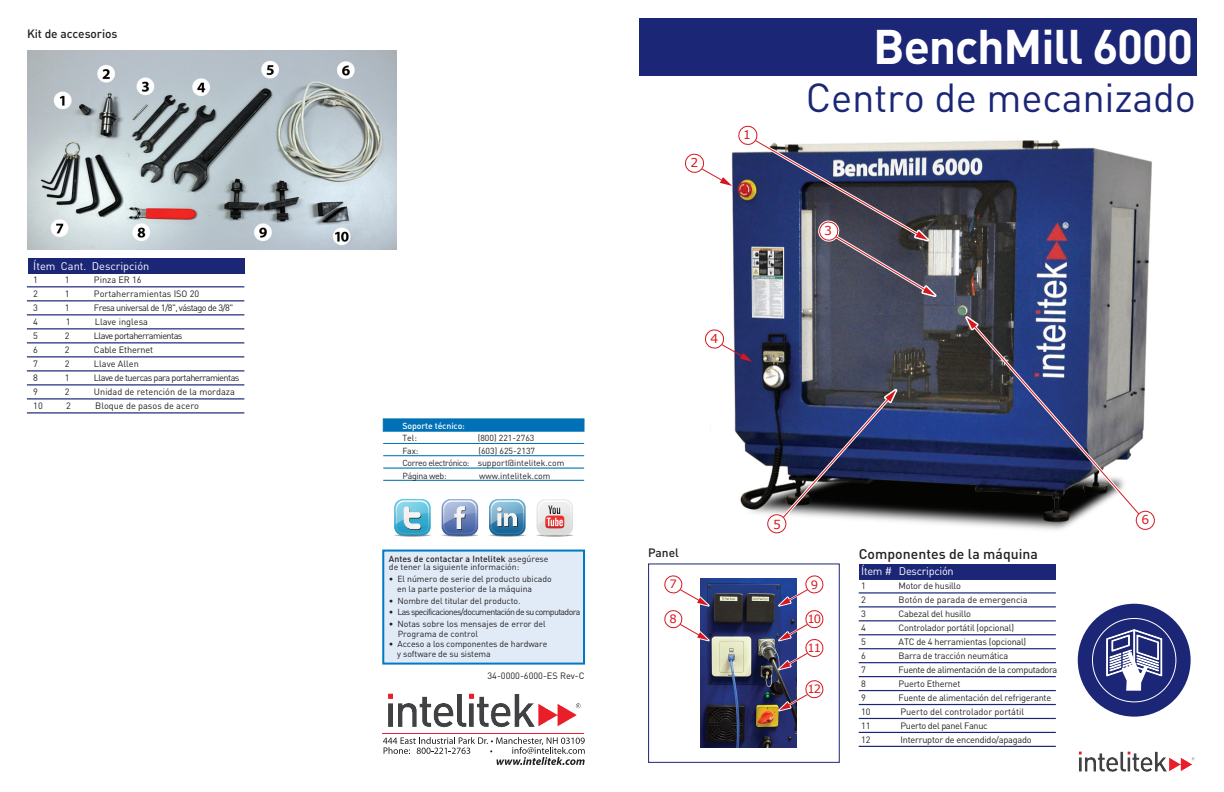
<style>
.page{position:relative;width:1224px;height:792px;background:#fff}
.page>*{position:absolute;margin:0;border:0;box-sizing:border-box;transform-origin:0 0}
.t1{font:700 48px "DINOT";letter-spacing:-.025em;color:#fff}
.t2{font:40px "DINOT";letter-spacing:-.005em;color:#1b2677}
.t3{font:500 14px "DINOT";letter-spacing:.005em;color:#231f20}
.t4{font:12.3px "Verdana";color:#d7171f}
.t5{font:500 12px "DINOT";letter-spacing:-.005em;color:#231f20}
.t6{font:11.5px "Verdana";color:#d7171f}
.t7{font:11px "DINOT";color:#fff}
.t8{font:11px "DINOT";letter-spacing:-.025em;color:#fff}
.t9{font:9.1px "DINOT";letter-spacing:-.025em;color:#231f20}
.t10{font:9.1px "DINOT";color:#231f20}
.t11{font:9.1px "DINOT";letter-spacing:-.06em;color:#231f20}
.t12{font:8.7px/12.5px "DINOT";letter-spacing:-.005em;color:#231f20}
.t13{font:8.7px "DINOT";letter-spacing:-.07em;color:#231f20}
.t14{font:500 8.7px "DINOT";letter-spacing:-.01em;color:#fff}
.s1{font-weight:500}
</style>
<div class="page">
<img style="left:710px;top:140px;width:442px;height:385px">
<div style="left:639px;top:18px;width:558px;height:58px;background:#1b2677"></div>
<hr style="left:383px;top:480px;width:201px;height:1px;background:#0071b6">
<hr style="left:383px;top:468px;width:201px;height:1px;background:#0071b6">
<hr style="left:383px;top:455px;width:201px;height:1px;background:#0071b6">
<hr style="left:383px;top:443px;width:201px;height:1px;background:#0071b6">
<div style="left:383px;top:418px;width:202px;height:14px;background:#0071b6;border:1px solid #0071b6"></div>
<div style="left:382px;top:550px;width:203px;height:115px;background:#e1ebf7;border:2px solid #007ac2"></div>
<svg style="left:767px;top:381px;width:136px;height:153px;background:#4b506a"></svg>
<svg style="left:959px;top:309px;width:196px;height:221px;background:#5e647c"></svg>
<svg style="left:685px;top:125px;width:260px;height:176px"></svg>
<svg style="left:704px;top:328px;width:48px;height:34px"></svg>
<div style="left:1078px;top:604px;width:113px;height:113px;background:#1b2677;border-radius:50%"></div>
<svg style="left:1106px;top:629px;width:57px;height:62px"></svg>
<hr style="left:27px;top:342px;width:217px;height:1px;background:#1b2677">
<hr style="left:27px;top:356px;width:217px;height:1px;background:#1b2677">
<hr style="left:27px;top:384px;width:217px;height:1px;background:#1b2677">
<hr style="left:27px;top:370px;width:217px;height:1px;background:#1b2677">
<hr style="left:27px;top:398px;width:217px;height:2px;background:#1b2677">
<hr style="left:27px;top:412px;width:217px;height:2px;background:#1b2677">
<hr style="left:27px;top:328px;width:217px;height:1px;background:#1b2677">
<hr style="left:27px;top:314px;width:217px;height:1px;background:#1b2677">
<hr style="left:27px;top:300px;width:217px;height:1px;background:#1b2677">
<hr style="left:27px;top:286px;width:217px;height:1px;background:#1b2677">
<div style="left:28px;top:258px;width:216px;height:15px;background:#1b2677"></div>
<img style="left:27px;top:51px;width:370px;height:198px">
<img style="left:700px;top:579px;width:96px;height:168px">
<svg style="left:664px;top:575px;width:51px;height:69px"></svg>
<svg style="left:772px;top:575px;width:52px;height:139px"></svg>
<div style="left:648px;top:563px;width:192px;height:200px;border:1px solid #1b2677"></div>
<svg style="left:536px;top:535px;width:32px;height:2px"></svg>
<svg style="left:537px;top:499px;width:36px;height:37px"></svg>
<svg style="left:399px;top:536px;width:27px;height:1px"></svg>
<svg style="left:394px;top:499px;width:37px;height:37px"></svg>
<svg style="left:396px;top:500px;width:33px;height:34px"></svg>
<svg style="left:441px;top:535px;width:38px;height:2px"></svg>
<svg style="left:442px;top:499px;width:36px;height:37px"></svg>
<svg style="left:443px;top:500px;width:34px;height:34px"></svg>
<svg style="left:494px;top:536px;width:27px;height:1px"></svg>
<svg style="left:489px;top:499px;width:37px;height:37px"></svg>
<svg style="left:490px;top:500px;width:1px;height:25px"></svg>
<svg style="left:491px;top:500px;width:33px;height:34px"></svg>
<svg style="left:383px;top:738px;width:202px;height:27px"></svg>
<hr style="left:859px;top:648px;width:197px;height:1px;background:#1b2677">
<hr style="left:859px;top:634px;width:197px;height:1px;background:#1b2677">
<hr style="left:859px;top:662px;width:197px;height:1px;background:#1b2677">
<hr style="left:859px;top:676px;width:197px;height:1px;background:#1b2677">
<hr style="left:859px;top:690px;width:197px;height:1px;background:#1b2677">
<hr style="left:859px;top:704px;width:197px;height:1px;background:#1b2677">
<hr style="left:859px;top:718px;width:197px;height:1px;background:#1b2677">
<hr style="left:859px;top:732px;width:197px;height:1px;background:#1b2677">
<hr style="left:859px;top:746px;width:197px;height:1px;background:#1b2677">
<hr style="left:859px;top:620px;width:197px;height:1px;background:#1b2677">
<hr style="left:859px;top:606px;width:197px;height:1px;background:#1b2677">
<hr style="left:859px;top:592px;width:197px;height:2px;background:#1b2677">
<div style="left:859px;top:564px;width:197px;height:16px;background:#1b2677"></div>
<img style="left:382px;top:693px;width:202px;height:45px">
<img style="left:1079px;top:751px;width:116px;height:21px">
<h3 class="t5" style="left:27px;top:26px;width:92px">Kit de accesorios</h3>
<p class="t7" style="left:33px;top:259px;width:118px">Ítem Cant. Descripción</p>
<p class="t9" style="left:33px;top:274px;width:6px">1</p>
<p class="t9" style="left:65px;top:274px;width:6px">1</p>
<p class="t10" style="left:94px;top:274px;width:49px">Pinza ER 16</p>
<p class="t9" style="left:33px;top:288px;width:6px">2</p>
<p class="t9" style="left:65px;top:288px;width:6px">1</p>
<p class="t10" style="left:94px;top:288px;width:107px">Portaherramientas ISO 20</p>
<p class="t9" style="left:33px;top:302px;width:6px">3</p>
<p class="t9" style="left:65px;top:302px;width:6px">1</p>
<p class="t11" style="left:94px;top:302px;width:141px">Fresa universal de 1/8", vástago de 3/8"</p>
<p class="t9" style="left:33px;top:316px;width:6px">4</p>
<p class="t9" style="left:66px;top:316px;width:6px">1</p>
<p class="t10" style="left:95px;top:316px;width:55px">Llave inglesa</p>
<p class="t9" style="left:33px;top:330px;width:6px">5</p>
<p class="t9" style="left:65px;top:330px;width:6px">2</p>
<p class="t11" style="left:94px;top:330px;width:90px">Llave portaherramientas</p>
<p class="t9" style="left:33px;top:344px;width:6px">6</p>
<p class="t9" style="left:65px;top:344px;width:6px">2</p>
<p class="t9" style="left:94px;top:344px;width:61px">Cable Ethernet</p>
<p class="t9" style="left:33px;top:358px;width:6px">7</p>
<p class="t9" style="left:65px;top:358px;width:6px">2</p>
<p class="t10" style="left:94px;top:358px;width:46px">Llave Allen</p>
<p class="t9" style="left:33px;top:372px;width:6px">8</p>
<p class="t9" style="left:65px;top:372px;width:6px">1</p>
<p class="t11" style="left:94px;top:372px;width:147px">Llave de tuercas para portaherramientas</p>
<p class="t9" style="left:33px;top:386px;width:6px">9</p>
<p class="t9" style="left:65px;top:386px;width:6px">2</p>
<p class="t10" style="left:94px;top:386px;width:142px">Unidad de retención de la mordaza</p>
<p class="t9" style="left:33px;top:400px;width:11px">10</p>
<p class="t9" style="left:66px;top:400px;width:6px">2</p>
<p class="t10" style="left:95px;top:400px;width:105px">Bloque de pasos de acero</p>
<p class="t14" style="left:403px;top:420px;width:64px">Soporte técnico:</p>
<p class="t12" style="left:403px;top:432px;width:16px">Tel:</p>
<p class="t12" style="left:478px;top:432px;width:58px">(800) 221-2763</p>
<p class="t12" style="left:403px;top:444px;width:18px">Fax:</p>
<p class="t12" style="left:403px;top:444px;width:163px;text-indent:76px">(603) 625-2137<br>Correo electrónico: support@intelitek.com<br>Página web:</p>
<p class="t12" style="left:479px;top:469px;width:73px">www.intelitek.com</p>
<p class="t12" style="left:389px;top:554px;width:161px;line-height:8.7px"><span class="s1">Antes de contactar a Intelitek</span> asegúrese de tener la siguiente información:</p>
<p class="t12" style="left:397px;top:574px;width:156px;line-height:9.7px;text-indent:-8px">• El número de serie del producto ubicado en la parte posterior de la máquina</p>
<p class="t12" style="left:389px;top:594px;width:133px">• Nombre del titular del producto.</p>
<p class="t13" style="left:389px;top:607px;width:193px">• Las specificaciones/documentación de su computadora</p>
<p class="t12" style="left:398px;top:618px;width:150px;line-height:10.5px;text-indent:-9px">• Notas sobre los mensajes de error del<br>Programa de control</p>
<p class="t12" style="left:397px;top:638px;width:152px;line-height:10.5px;text-indent:-8px">• Acceso a los componentes de hardware y software de su sistema</p>
<p class="t10" style="left:488px;top:670px;width:99px">34-0000-6000-ES Rev-C</p>
<h3 class="t4" style="left:690px;top:154px;width:9px">2</h3>
<h3 class="t4" style="left:743px;top:127px;width:9px">1</h3>
<h3 class="t4" style="left:710px;top:330px;width:9px">4</h3>
<h1 class="t1" style="left:873px;top:15px;width:322px">BenchMill 6000</h1>
<h2 class="t2" style="left:806px;top:72px;width:392px">Centro de mecanizado</h2>
<h3 class="t4" style="left:824px;top:222px;width:9px">3</h3>
<h3 class="t5" style="left:648px;top:545px;width:32px">Panel</h3>
<h3 class="t6" style="left:670px;top:576px;width:9px">7</h3>
<h3 class="t6" style="left:670px;top:611px;width:9px">8</h3>
<h3 class="t4" style="left:773px;top:516px;width:9px">5</h3>
<h3 class="t4" style="left:1141px;top:511px;width:9px">6</h3>
<h3 class="t6" style="left:811px;top:577px;width:9px">9</h3>
<h3 class="t6" style="left:808px;top:611px;width:15px">10</h3>
<h3 class="t6" style="left:808px;top:640px;width:15px">11</h3>
<h3 class="t6" style="left:808px;top:681px;width:15px">12</h3>
<h3 class="t3" style="left:859px;top:545px;width:181px">Componentes de la máquina</h3>
<p class="t8" style="left:861px;top:564px;width:94px">Ítem # Descripción</p>
<p class="t9" style="left:861px;top:580px;width:6px">1</p>
<p class="t9" style="left:899px;top:580px;width:64px">Motor de husillo</p>
<p class="t9" style="left:861px;top:594px;width:6px">2</p>
<p class="t10" style="left:899px;top:594px;width:131px">Botón de parada de emergencia</p>
<p class="t9" style="left:861px;top:608px;width:6px">3</p>
<p class="t9" style="left:899px;top:608px;width:74px">Cabezal del husillo</p>
<p class="t9" style="left:861px;top:622px;width:6px">4</p>
<p class="t9" style="left:899px;top:622px;width:117px">Controlador portátil (opcional)</p>
<p class="t9" style="left:861px;top:636px;width:6px">5</p>
<p class="t9" style="left:899px;top:636px;width:129px">ATC de 4 herramientas (opcional)</p>
<p class="t9" style="left:861px;top:650px;width:6px">6</p>
<p class="t9" style="left:899px;top:650px;width:111px">Barra de tracción neumática</p>
<p class="t9" style="left:861px;top:664px;width:6px">7</p>
<p class="t9" style="left:899px;top:664px;width:160px">Fuente de alimentación de la computadora</p>
<p class="t9" style="left:861px;top:678px;width:6px">8</p>
<p class="t9" style="left:899px;top:678px;width:63px">Puerto Ethernet</p>
<p class="t9" style="left:861px;top:692px;width:6px">9</p>
<p class="t9" style="left:899px;top:692px;width:154px">Fuente de alimentación del refrigerante</p>
<p class="t9" style="left:861px;top:706px;width:11px">10</p>
<p class="t10" style="left:900px;top:706px;width:125px">Puerto del controlador portátil</p>
<p class="t9" style="left:861px;top:720px;width:11px">11</p>
<p class="t9" style="left:900px;top:720px;width:89px">Puerto del panel Fanuc</p>
<p class="t9" style="left:861px;top:734px;width:11px">12</p>
<p class="t9" style="left:900px;top:734px;width:133px">Interruptor de encendido/apagado</p>
</div>
